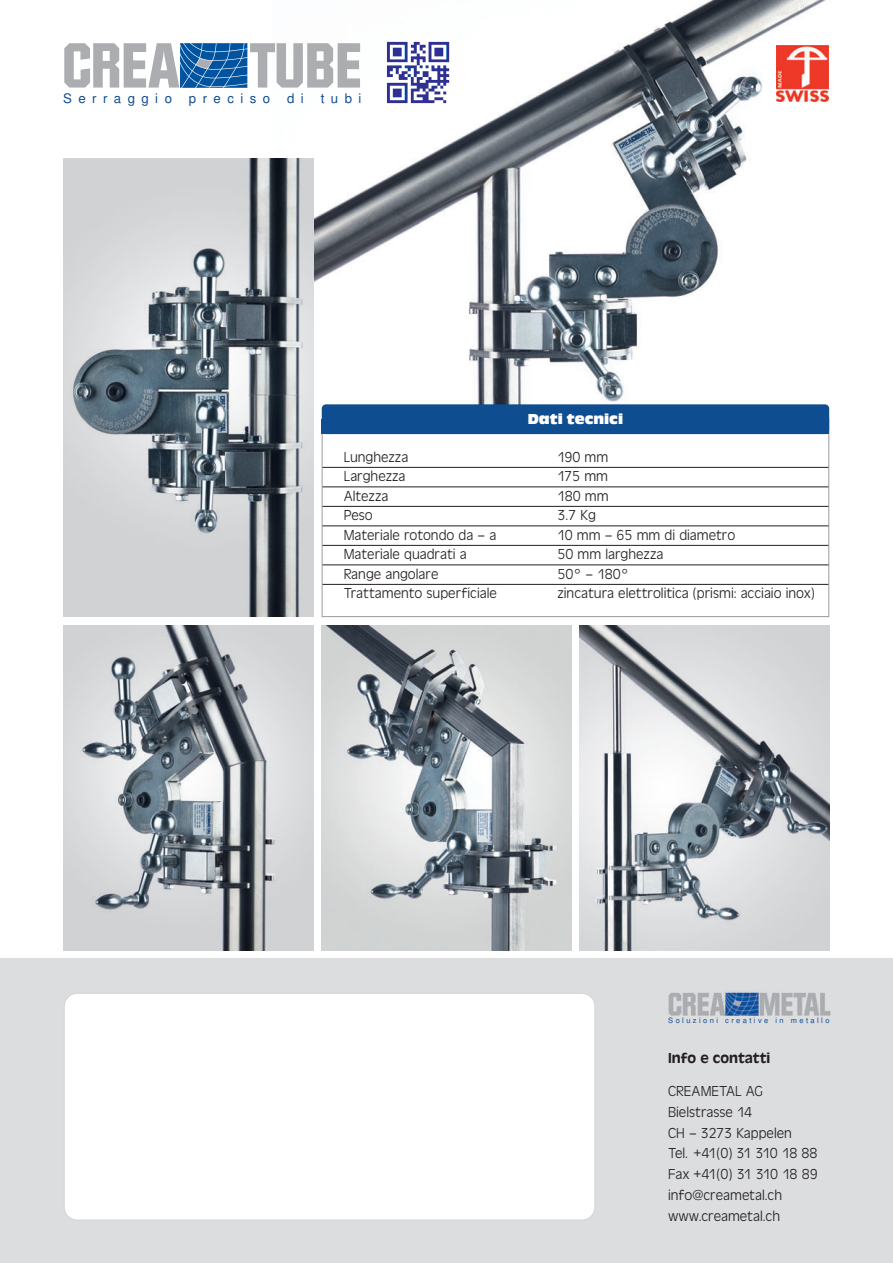
<style>
.page{position:relative;width:893px;height:1263px;background:#fff}
.page>*{position:absolute;margin:0;border:0;box-sizing:border-box;transform-origin:0 0}
.t1{font:300 15px/20.9px "A780 Sans";color:#231f20}
.t2{font:700 15px "A780 Sans";color:#231f20}
.t3{font:700 15px "A780 Sans Compact";color:#fff}
.t4{font:13.2px "Sans";letter-spacing:.485em;color:#0f4d91}
.t5{font:7.5px "Sans";letter-spacing:.32em;color:#0f4d91}
</style>
<div class="page">
<img style="left:273px;top:0;width:557px;height:435px">
<svg style="left:64px;top:23px;width:296px;height:66px"></svg>
<svg style="left:775px;top:43px;width:54px;height:59px"></svg>
<img style="left:777px;top:45px;width:51px;height:56px">
<img style="left:64px;top:159px;width:249px;height:458px">
<img style="left:64px;top:625px;width:249px;height:325px">
<img style="left:322px;top:625px;width:249px;height:325px">
<img style="left:580px;top:625px;width:249px;height:325px">
<div style="left:0;top:959px;width:893px;height:304px;background:#dcdddf"></div>
<div style="left:65px;top:994px;width:530px;height:226px;background:#fff;border-radius:13px"></div>
<div style="left:64px;top:993px;width:531px;height:227px;border:2px solid #d1d2d4;border-radius:14px"></div>
<img style="left:668px;top:991px;width:163px;height:24px">
<div style="left:322px;top:419px;width:506px;height:197px;background:#fff"></div>
<hr style="left:322px;top:467px;width:506px;height:1px;background:#231f20">
<hr style="left:322px;top:487px;width:506px;height:1px;background:#231f20">
<hr style="left:322px;top:506px;width:506px;height:1px;background:#231f20">
<hr style="left:322px;top:526px;width:506px;height:1px;background:#231f20">
<hr style="left:322px;top:545px;width:506px;height:1px;background:#231f20">
<hr style="left:322px;top:565px;width:506px;height:1px;background:#231f20">
<hr style="left:322px;top:584px;width:506px;height:1px;background:#231f20">
<div style="left:322px;top:404px;width:507px;height:30px;background:#0f4d91;border-radius:4px"></div>
<img style="left:385px;top:39px;width:65px;height:67px">
<p class="t4" style="left:63px;top:93px;width:110px">Serraggio</p>
<p class="t4" style="left:189px;top:93px;width:83px">preciso</p>
<p class="t4" style="left:287px;top:93px;width:18px">d i</p>
<p class="t4" style="left:321px;top:93px;width:42px">tubi</p>
<p class="t3" style="left:528px;top:413px;width:97px">Dati tecnici</p>
<p class="t1" style="left:344px;top:446px;width:66px">Lunghezza</p>
<p class="t1" style="left:557px;top:446px;width:52px">190 mm</p>
<p class="t1" style="left:344px;top:466px;width:63px">Larghezza</p>
<p class="t1" style="left:557px;top:466px;width:52px">175 mm</p>
<p class="t1" style="left:344px;top:485px;width:46px">Altezza</p>
<p class="t1" style="left:557px;top:485px;width:53px">180 mm</p>
<p class="t1" style="left:344px;top:505px;width:31px">Peso</p>
<p class="t1" style="left:557px;top:505px;width:40px">3.7 Kg</p>
<p class="t1" style="left:344px;top:524px;width:154px">Materiale rotondo da – a</p>
<p class="t1" style="left:557px;top:524px;width:179px">10 mm – 65 mm di diametro</p>
<p class="t1" style="left:344px;top:544px;width:124px">Materiale quadrati a</p>
<p class="t1" style="left:557px;top:544px;width:107px">50 mm larghezza</p>
<p class="t1" style="left:344px;top:563px;width:96px">Range angolare</p>
<p class="t1" style="left:557px;top:563px;width:73px">50° – 180°</p>
<p class="t1" style="left:344px;top:583px;width:155px">Trattamento superficiale</p>
<p class="t1" style="left:557px;top:583px;width:259px">zincatura elettrolitica (prismi: acciaio inox)</p>
<p class="t5" style="left:668px;top:1018px;width:163px">Soluzioni creative in metallo</p>
<p class="t2" style="left:668px;top:1051px;width:104px">Info e contatti</p>
<p class="t1" style="left:668px;top:1080px;width:151px">CREAMETAL AG<br>Bielstrasse 14<br>CH – 3273 Kappelen<br>Tel. +41(0) 31 310 18 88<br>Fax +41(0) 31 310 18 89 info@creametal.ch www.creametal.ch</p>
</div>
